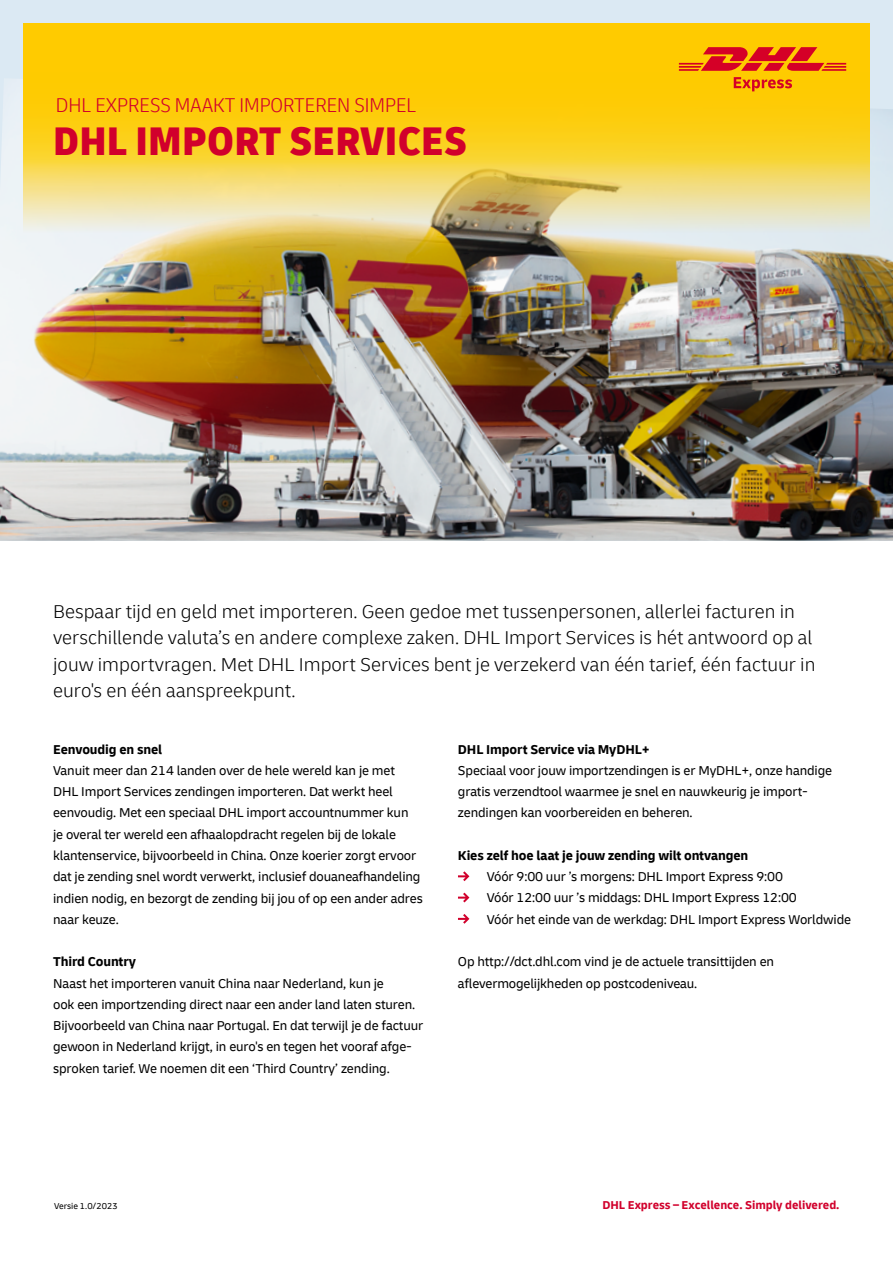
<style>
.page{position:relative;width:893px;height:1263px;background:#fff}
.page>*{position:absolute;margin:0;border:0;box-sizing:border-box;transform-origin:0 0}
.t1{font:900 condensed 42px "Delivery";letter-spacing:.005em;color:#d1002c}
.t2{font:300 condensed 21px "Delivery";color:#d1002c}
.t3{font:300 19.5px/26.5px "Delivery";color:#000}
.t4{font:13.5px/21.3px "Delivery";letter-spacing:-.01em;color:#000}
.t5{font:700 13.5px "Delivery";letter-spacing:-.01em;color:#000}
.t6{font:700 12px "Delivery";color:#d1002c}
.t7{font:9px "Delivery";color:#000}
</style>
<div class="page">
<div style="left:0;top:0;width:893px;height:541px;background:#dbe9f3"></div>
<img style="left:0;top:79px;width:893px;height:462px">
<svg style="left:23px;top:23px;width:847px;height:256px;background:#eac844"></svg>
<svg style="left:458px;top:871px;width:11px;height:10px"></svg>
<svg style="left:458px;top:892px;width:11px;height:10px"></svg>
<svg style="left:458px;top:914px;width:11px;height:10px"></svg>
<svg style="left:679px;top:47px;width:167px;height:24px;background:#e85c15"></svg>
<svg style="left:734px;top:77px;width:58px;height:14px"></svg>
<h2 class="t2" style="left:56px;top:93px;width:362px">DHL EXPRESS MAAKT IMPORTEREN SIMPEL</h2>
<h1 class="t1" style="left:53px;top:115px;width:415px">DHL IMPORT SERVICES</h1>
<p class="t3" style="left:53px;top:598px;width:764px">Bespaar tijd en geld met importeren. Geen gedoe met tussenpersonen, allerlei facturen in verschillende valuta’s en andere complexe zaken. DHL Import Services is hét antwoord op al jouw importvragen. Met DHL Import Services bent je verzekerd van één tarief, één factuur in euro's en één aanspreekpunt.</p>
<p class="t5" style="left:53px;top:741px;width:111px">Eenvoudig en snel</p>
<p class="t4" style="left:53px;top:760px;width:371px">Vanuit meer dan 214 landen over de hele wereld kan je met DHL Import Services zendingen importeren. Dat werkt heel eenvoudig. Met een speciaal DHL import accountnummer kun<br>je overal ter wereld een afhaalopdracht regelen bij de lokale klantenservice, bijvoorbeeld in China. Onze koerier zorgt ervoor dat je zending snel wordt verwerkt, inclusief douaneafhandeling indien nodig, en bezorgt de zending bij jou of op een ander adres naar keuze.</p>
<p class="t5" style="left:53px;top:953px;width:84px">Third Country</p>
<p class="t4" style="left:53px;top:972px;width:372px">Naast het importeren vanuit China naar Nederland, kun je<br>ook een importzending direct naar een ander land laten sturen.<br>Bijvoorbeeld van China naar Portugal. En dat terwijl je de factuur gewoon in Nederland krijgt, in euro's en tegen het vooraf afge&shy;sproken tarief. We noemen dit een ‘Third Country’ zending.</p>
<p class="t5" style="left:458px;top:741px;width:193px">DHL Import Service via MyDHL+</p>
<p class="t4" style="left:458px;top:760px;width:376px">Speciaal voor jouw importzendingen is er MyDHL+, onze handige gratis verzendtool waarmee je snel en nauwkeurig je import&shy;zendingen kan voorbereiden en beheren.</p>
<p class="t5" style="left:458px;top:847px;width:292px">Kies zelf hoe laat je jouw zending wilt ontvangen</p>
<p class="t4" style="left:487px;top:866px;width:366px">Vóór 9:00 uur ’s morgens: DHL Import Express 9:00<br>Vóór 12:00 uur ’s middags: DHL Import Express 12:00<br>Vóór het einde van de werkdag: DHL Import Express Worldwide</p>
<p class="t4" style="left:458px;top:951px;width:318px">Op http://dct.dhl.com vind je de actuele transittijden en aflevermogelijkheden op postcodeniveau.</p>
<p class="t7" style="left:54px;top:1200px;width:65px">Versie 1.0/2023</p>
<p class="t6" style="left:602px;top:1197px;width:239px">DHL Express – Excellence. Simply delivered.</p>
</div>
